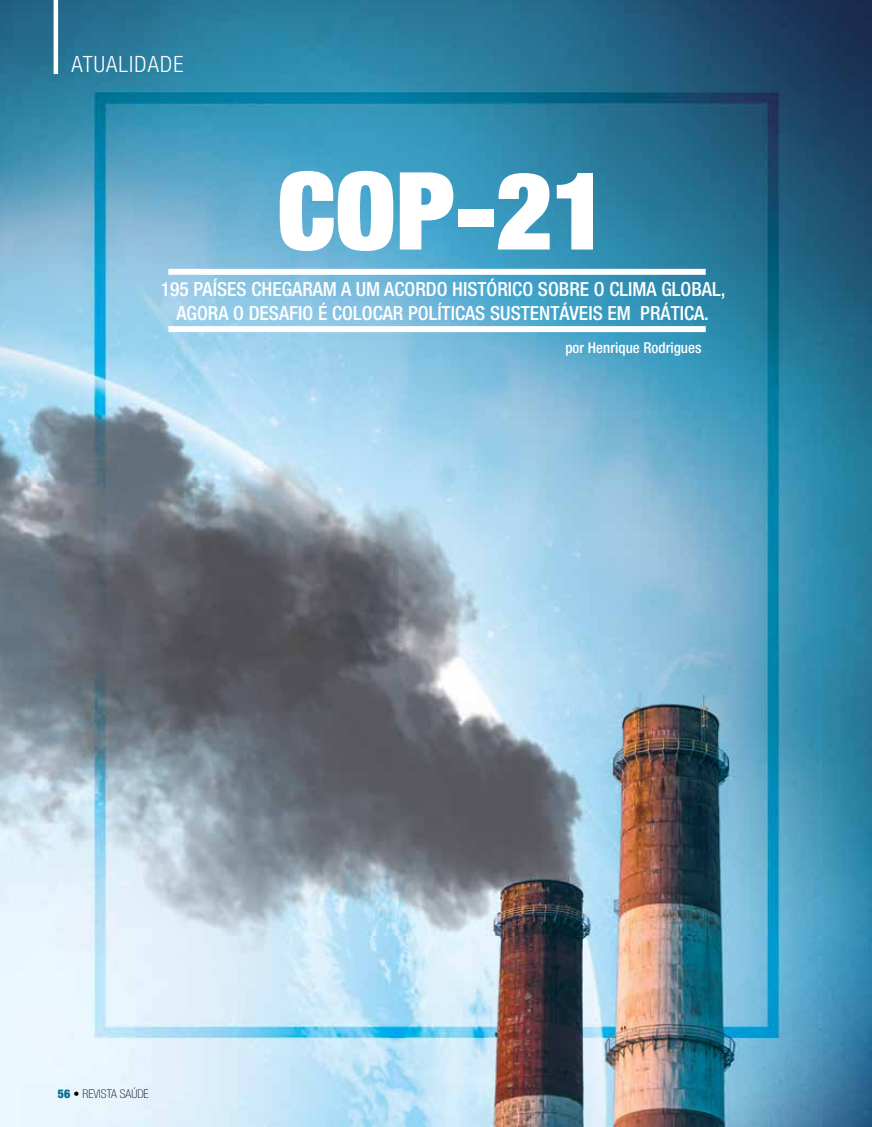
<style>
.page{position:relative;width:872px;height:1127px;background:#fff}
.page>*{position:absolute;margin:0;border:0;box-sizing:border-box;transform-origin:0 0}
.t1{font:900 expanded 108px "Helvetica Neue";color:#fff}
.t2{font:300 condensed 22.5px "Helvetica Neue";letter-spacing:.05em;color:#fff}
.t3{font:500 condensed 19.5px/23.4px "Helvetica Neue";color:#fff;text-align:center}
.t4{font:500 condensed 15px "Helvetica Neue";color:#fff}
.t5{font:100 condensed 12px "Helvetica Neue";color:#000}
.t6{font:900 condensed 12px "Helvetica Neue";color:#000}
.s1{font-weight:900;color:#dbe120}
</style>
<div class="page">
<img style="left:0;top:0;width:872px;height:1127px">
<hr style="left:54px;top:0;width:4px;height:74px;background:#fff">
<div style="left:168px;top:269px;width:537px;height:6px;background:#fff"></div>
<div style="left:168px;top:326px;width:537px;height:6px;background:#fff"></div>
<p class="t2" style="left:72px;top:51px;width:113px">ATUALIDADE</p>
<h1 class="t1" style="left:277px;top:142px;width:332px">COP-21</h1>
<p class="t3" style="left:161px;top:277px;width:566px">195 PAÍSES CHEGARAM A UM ACORDO HISTÓRICO SOBRE O CLIMA GLOBAL,<br>AGORA O DESAFIO É COLOCAR POLÍTICAS SUSTENTÁVEIS EM PRÁTICA.</p>
<p class="t4" style="left:565px;top:338px;width:138px">por Henrique Rodrigues</p>
<p class="t5" style="left:58px;top:1086px;width:92px"><span class="s1">56</span> REVISTA SAÚDE</p>
<p class="t6" style="left:73px;top:1086px;width:7px">•</p>
</div>
